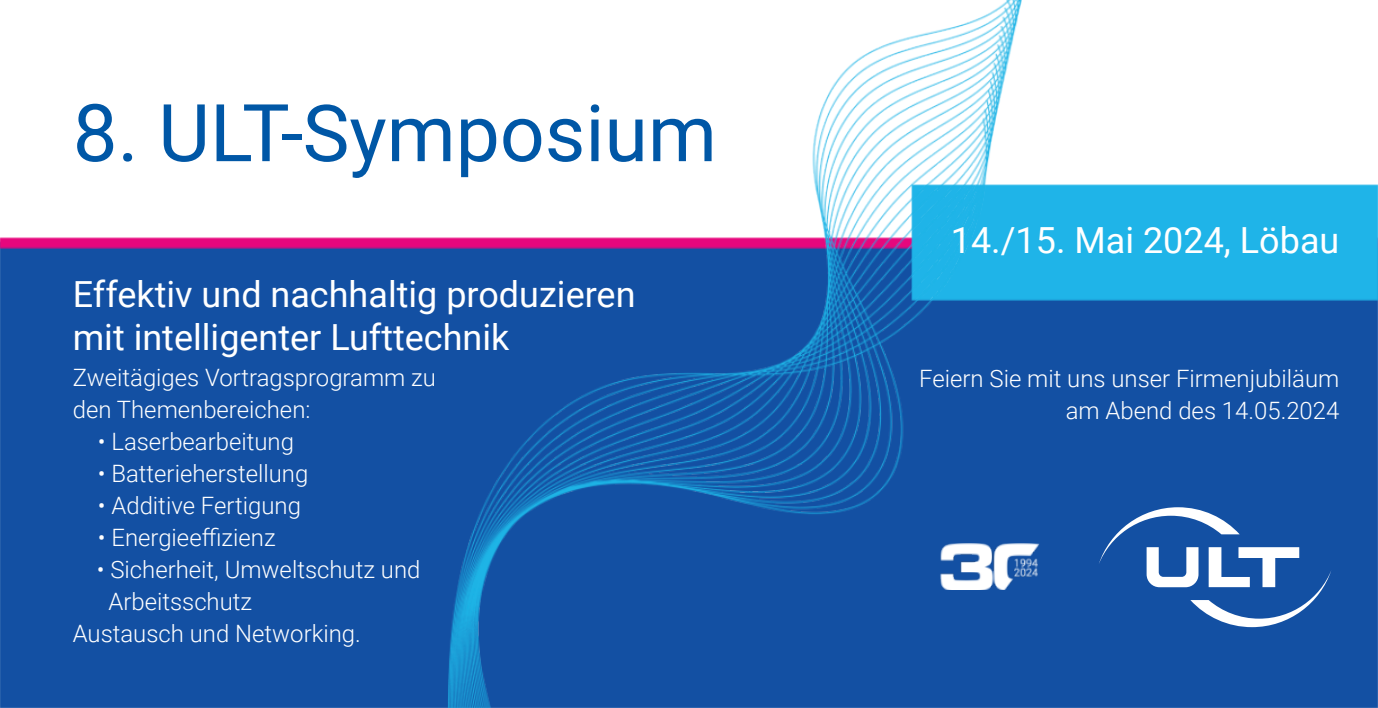
<style>
.page{position:relative;width:1378px;height:708px;background:#fff}
.page>*{position:absolute;margin:0;border:0;box-sizing:border-box;transform-origin:0 0}
.t1{font:78.75px "Roboto";color:#0057a6}
.t2{font:36px "Roboto";color:#fff}
.t3{font:300 23.85px "Roboto";color:#fff}
.s1{font-size:79.65px}
</style>
<div class="page">
<div style="left:0;top:248px;width:1378px;height:460px;background:#1350a3"></div>
<img style="left:0;top:238px;width:448px;height:10px">
<div style="left:1031px;top:184px;width:347px;height:116px;background:#1fb4e8"></div>
<img style="left:448px;top:0;width:583px;height:708px">
<svg style="left:1098px;top:507px;width:233px;height:120px"></svg>
<img style="left:939px;top:544px;width:100px;height:46px">
<p class="t1" style="left:73px;top:102px;width:645px"><span class="s1">8. ULT-</span>Symposium</p>
<p class="t2" style="left:73px;top:280px;width:564px">Effektiv und nachhaltig produzieren</p>
<p class="t2" style="left:73px;top:323px;width:438px">mit intelligenter Lufttechnik</p>
<p class="t3" style="left:73px;top:369px;width:365px">Zweitägiges Vortragsprogramm zu</p>
<p class="t3" style="left:73px;top:400px;width:239px">den Themenbereichen:</p>
<p class="t3" style="left:98px;top:432px;width:198px">• Laserbearbeitung</p>
<p class="t3" style="left:98px;top:464px;width:212px">• Batterieherstellung</p>
<p class="t3" style="left:98px;top:496px;width:205px">• Additive Fertigung</p>
<p class="t3" style="left:98px;top:528px;width:179px">• Energieeffizienz</p>
<p class="t3" style="left:97px;top:560px;width:325px">• Sicherheit, Umweltschutz und</p>
<p class="t3" style="left:108px;top:592px;width:145px">Arbeitsschutz</p>
<p class="t3" style="left:73px;top:624px;width:290px">Austausch und Networking.</p>
<p class="t2" style="left:951px;top:226px;width:390px">14./15. Mai 2024, Löbau</p>
<p class="t3" style="left:919px;top:369px;width:422px">Feiern Sie mit uns unser Firmenjubiläum</p>
<p class="t3" style="left:1065px;top:401px;width:275px">am Abend des 14.05.2024</p>
</div>
